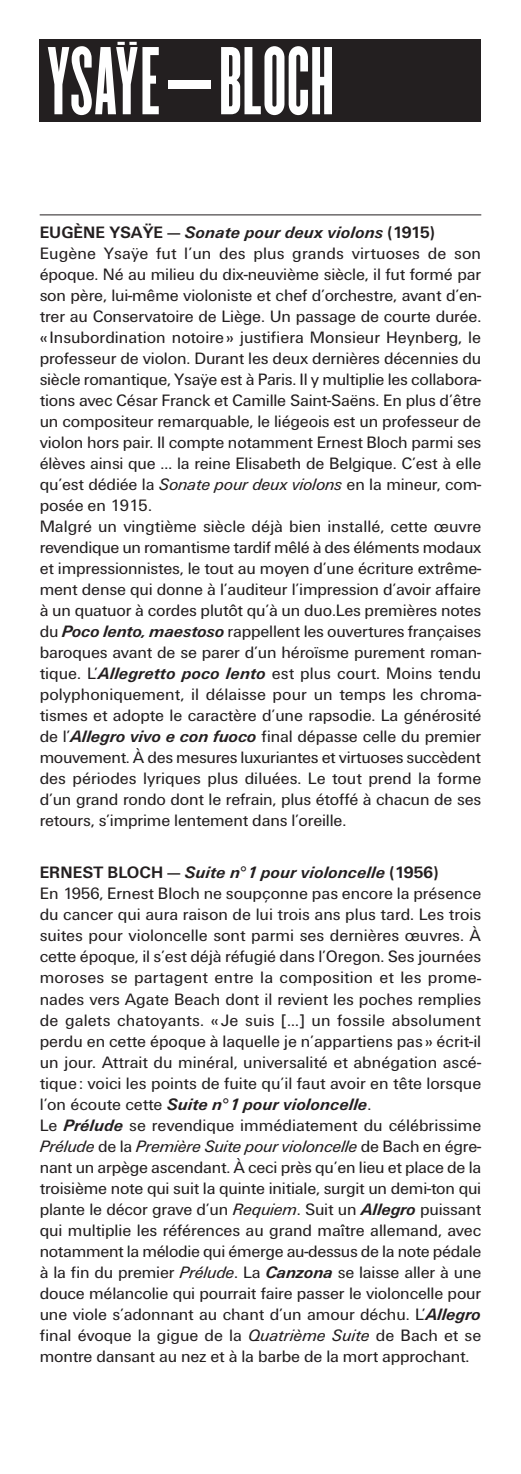
<style>
.page{position:relative;width:521px;height:1474px;background:#fff}
.page>*{position:absolute;margin:0;border:0;box-sizing:border-box;transform-origin:0 0}
.t1{font:84px "Champion HTF Bantamweight";letter-spacing:.015em;color:#fff}
.t2{font:29.4px "Champion HTF Bantamweight";color:#fff;scale:2.86 1}
.t3{font:17.15px/21px "Unitus T";letter-spacing:-.01em;color:#231f20}
.s1{font-weight:700}
.s2{font-weight:700;font-style:italic}
.s3{font-style:italic}
</style>
<div class="page">
<hr style="left:40px;top:214px;width:441px;height:1px;background:#231f20">
<div style="left:40px;top:40px;width:441px;height:82px;background:#231f20"></div>
<h2 class="t2" style="left:113px;top:35px;width:11px">¨</h2>
<h1 class="t1" style="left:48px;top:29px;width:288px">YSAYE–BLOCH</h1>
<p class="t3" style="left:40px;top:221px;width:443px"><span class="s1">EUGÈNE YSAŸE —</span> <span class="s2">Sonate pour deux violons</span> <span class="s1">(1915)<br></span>Eugène Ysaÿe fut l’un des plus grands virtuoses de son époque. Né au milieu du dix-neuvième siècle, il fut formé par son père, lui-même violoniste et chef d’orchestre, avant d’en&shy;trer au Conservatoire de Liège. Un passage de courte durée. « Insubordination notoire» justifiera Monsieur Heynberg, le professeur de violon. Durant les deux dernières décennies du siècle romantique, Ysaÿe est à Paris. Il y multiplie les collabora&shy;tions avec César Franck et Camille Saint-Saëns. En plus d’être un compositeur remarquable, le liégeois est un professeur de violon hors pair. Il compte notamment Ernest Bloch parmi ses élèves ainsi que … la reine Elisabeth de Belgique. C’est à elle qu’est dédiée la <span class="s3">Sonate pour deux violons</span> en la mineur, com&shy;posée en 1915.<br>Malgré un vingtième siècle déjà bien installé, cette œuvre revendique un romantisme tardif mêlé à des éléments modaux et impressionnistes, le tout au moyen d’une écriture extrême&shy;ment dense qui donne à l’auditeur l’impression d’avoir affaire à un quatuor à cordes plutôt qu’à un duo.Les premières notes du <span class="s2">Poco lento, maestoso</span> rappellent les ouvertures françaises baroques avant de se parer d’un héroïsme purement roman&shy;tique. L’<span class="s2">Allegretto poco lento</span> est plus court. Moins tendu polyphoniquement, il délaisse pour un temps les chroma&shy;tismes et adopte le caractère d’une rapsodie. La générosité de l’<span class="s2">Allegro vivo e con fuoco</span> final dépasse celle du premier mouvement. À des mesures luxuriantes et virtuoses succèdent des périodes lyriques plus diluées. Le tout prend la forme d’un grand rondo dont le refrain, plus étoffé à chacun de ses retours, s’imprime lentement dans l’oreille.</p>
<p class="t3" style="left:40px;top:862px;width:443px"><span class="s1">ERNEST BLOCH —</span> <span class="s2">Suite n°1 pour violoncelle</span> <span class="s1">(1956)<br></span>En 1956, Ernest Bloch ne soupçonne pas encore la présence du cancer qui aura raison de lui trois ans plus tard. Les trois suites pour violoncelle sont parmi ses dernières œuvres. À cette époque, il s’est déjà réfugié dans l’Oregon. Ses journées moroses se partagent entre la composition et les prome&shy;nades vers Agate Beach dont il revient les poches remplies de galets chatoyants. « Je suis […] un fossile absolument perdu en cette époque à laquelle je n’appartiens pas » écrit-il un jour. Attrait du minéral, universalité et abnégation ascé&shy;tique: voici les points de fuite qu’il faut avoir en tête lorsque l’on écoute cette <span class="s2">Suite n°1 pour violoncelle</span>.<br>Le <span class="s2">Prélude</span> se revendique immédiatement du célébrissime <span class="s3">Prélude</span> de la <span class="s3">Première Suite pour violoncelle</span> de Bach en égre&shy;nant un arpège ascendant. À ceci près qu’en lieu et place de la troisième note qui suit la quinte initiale, surgit un demi-ton qui plante le décor grave d’un <span class="s3">Requiem</span>. Suit un <span class="s2">Allegro</span> puissant qui multiplie les références au grand maître allemand, avec notamment la mélodie qui émerge au-dessus de la note pédale à la fin du premier <span class="s3">Prélude</span>. La <span class="s2">Canzona</span> se laisse aller à une douce mélancolie qui pourrait faire passer le violoncelle pour une viole s’adonnant au chant d’un amour déchu. L’<span class="s2">Allegro </span>final évoque la gigue de la <span class="s3">Quatrième Suite</span> de Bach et se montre dansant au nez et à la barbe de la mort approchant.</p>
</div>
